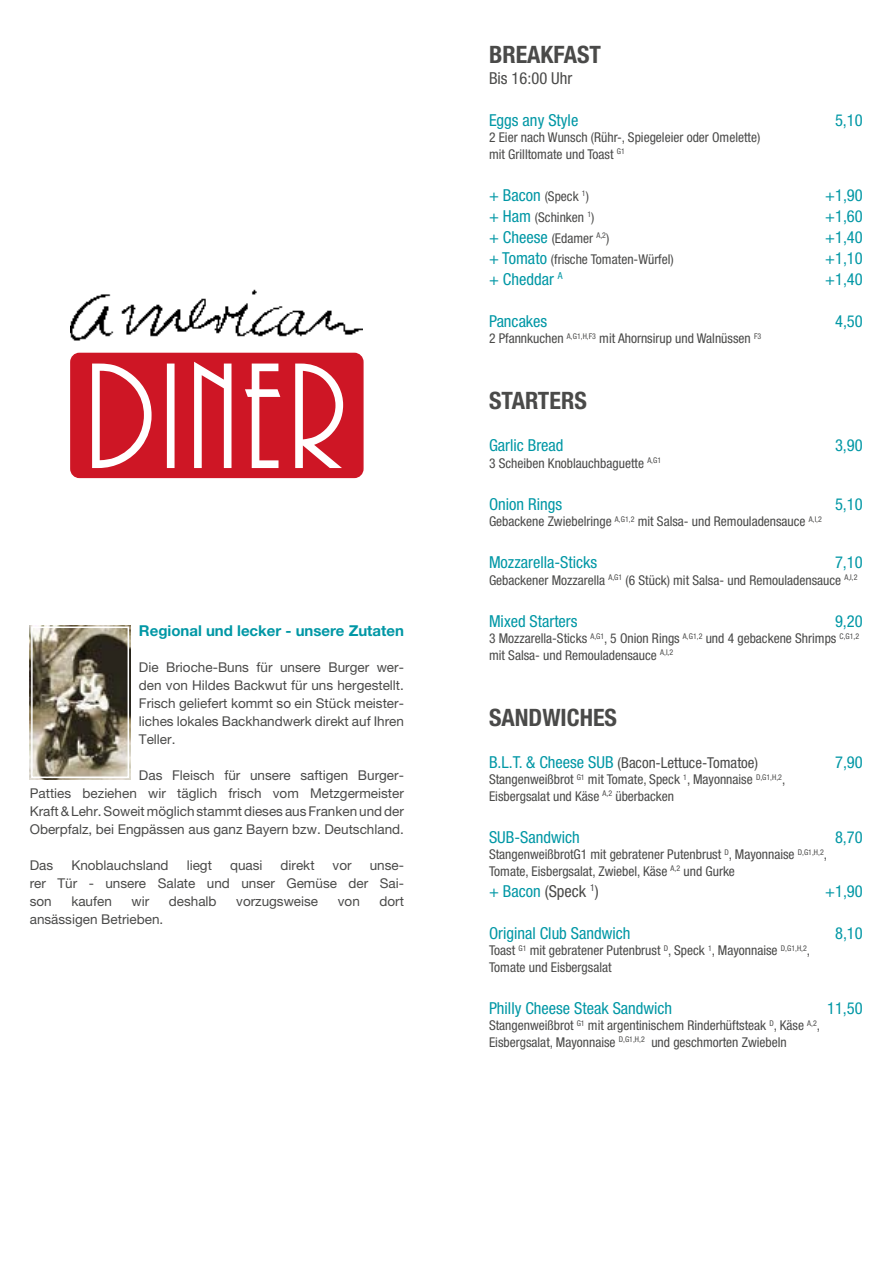
<style>
.page{position:relative;width:893px;height:1263px;background:#fff}
.page>*{position:absolute;margin:0;border:0;box-sizing:border-box;transform-origin:0 0}
.t1{font:700 condensed 24px "Helvetica Neue LT Pro";color:#4a4a49}
.t2{font:condensed 16.5px "Helvetica Neue LT Pro";color:#0097a5}
.t3{font:condensed 16.5px "Helvetica Neue LT Pro";color:#4a4a49}
.t4{font:condensed 15px "Helvetica Neue LT Pro";color:#4a4a49}
.t5{font:700 15px "Helvetica Neue LT Pro";color:#0097a5}
.t6{font:condensed 13.5px/16.5px "Helvetica Neue LT Pro";color:#4a4a49}
.t7{font:13.5px/18px "Helvetica Neue LT Pro";color:#4a4a49;text-align:justify}
.s1{font-size:16.5px;color:#0097a5}
.s2{color:#0097a5}
</style>
<div class="page">
<div style="left:71px;top:353px;width:292px;height:124px;background:#ce1625;border-radius:9px"></div>
<div style="left:70px;top:353px;width:294px;height:125px;border:2px solid #ce1625;border-radius:9px"></div>
<svg style="left:92px;top:362px;width:251px;height:106px"></svg>
<img style="left:70px;top:289px;width:292px;height:51px">
<img style="left:30px;top:625px;width:100px;height:154px">
<img style="left:34px;top:629px;width:92px;height:146px">
<div style="left:31px;top:626px;width:98px;height:152px;border:2px solid #fff"></div>
<p class="t5" style="left:139px;top:621px;width:267px">Regional und lecker - unsere Zutaten</p>
<p class="t7" style="left:139px;top:658px;width:267px">Die Brioche-Buns für unsere Burger wer&shy;den von Hildes Backwut für uns hergestellt.<br>Frisch geliefert kommt so ein Stück meister&shy;liches lokales Backhandwerk direkt auf Ihren Teller.</p>
<p class="t7" style="left:30px;top:766px;width:376px;text-indent:109px">Das Fleisch für unsere saftigen Burger-Patties beziehen wir täglich frisch vom Metzgermeister Kraft &amp; Lehr. Soweit möglich stammt dieses aus Franken und der Oberpfalz, bei Engpässen aus ganz Bayern bzw. Deutschland.</p>
<p class="t7" style="left:30px;top:856px;width:25px">Das</p>
<p class="t7" style="left:71px;top:856px;width:99px">Knoblauchsland</p>
<p class="t7" style="left:187px;top:856px;width:27px">liegt</p>
<p class="t7" style="left:230px;top:856px;width:34px">quasi</p>
<p class="t7" style="left:281px;top:856px;width:36px">direkt</p>
<p class="t7" style="left:333px;top:856px;width:20px">vor</p>
<p class="t7" style="left:30px;top:856px;width:376px;text-indent:340px">unse&shy;rer Tür - unsere Salate und unser Gemüse der Sai&shy;son</p>
<p class="t7" style="left:71px;top:892px;width:42px">kaufen</p>
<p class="t7" style="left:132px;top:892px;width:19px">wir</p>
<p class="t7" style="left:169px;top:892px;width:49px">deshalb</p>
<p class="t7" style="left:236px;top:892px;width:83px">vorzugsweise</p>
<p class="t7" style="left:338px;top:892px;width:24px">von</p>
<p class="t7" style="left:379px;top:892px;width:26px">dort</p>
<p class="t7" style="left:30px;top:910px;width:135px">ansässigen Betrieben.</p>
<h1 class="t1" style="left:489px;top:40px;width:114px">BREAKFAST</h1>
<p class="t3" style="left:489px;top:68px;width:85px">Bis 16:00 Uhr</p>
<p class="t2" style="left:489px;top:110px;width:91px">Eggs any Style</p>
<p class="t2" style="left:835px;top:110px;width:29px">5,10</p>
<p class="t6" style="left:489px;top:129px;width:273px">2 Eier nach Wunsch (Rühr-, Spiegeleier oder Omelette) mit Grilltomate und Toast <sup>G1</sup></p>
<p class="t6" style="left:489px;top:188px;width:101px"><span class="s1">+ Bacon</span> (Speck <sup>1</sup>)</p>
<p class="t2" style="left:825px;top:185px;width:39px">+1,90</p>
<p class="t6" style="left:489px;top:209px;width:107px"><span class="s1">+ Ham</span> (Schinken <sup>1</sup>)</p>
<p class="t2" style="left:825px;top:206px;width:39px">+1,60</p>
<p class="t6" style="left:489px;top:230px;width:122px"><span class="s1">+ Cheese</span> (Edamer <sup>A,2</sup>)</p>
<p class="t2" style="left:825px;top:227px;width:39px">+1,40</p>
<p class="t6" style="left:489px;top:251px;width:186px"><span class="s1">+ Tomato</span> (frische Tomaten-Würfel)</p>
<p class="t2" style="left:825px;top:248px;width:39px">+1,10</p>
<p class="t2" style="left:489px;top:269px;width:75px">+ Cheddar <sup>A</sup></p>
<p class="t2" style="left:825px;top:269px;width:39px">+1,40</p>
<p class="t2" style="left:489px;top:311px;width:60px">Pancakes</p>
<p class="t2" style="left:835px;top:311px;width:29px">4,50</p>
<p class="t6" style="left:489px;top:330px;width:274px">2 Pfannkuchen <sup>A,G1,H,F3</sup> mit Ahornsirup und Walnüssen <sup>F3</sup></p>
<h1 class="t1" style="left:489px;top:386px;width:99px">STARTERS</h1>
<p class="t2" style="left:489px;top:436px;width:76px">Garlic Bread</p>
<p class="t2" style="left:835px;top:436px;width:29px">3,90</p>
<p class="t6" style="left:489px;top:455px;width:174px">3 Scheiben Knoblauchbaguette <sup>A,G1</sup></p>
<p class="t2" style="left:489px;top:494px;width:75px">Onion Rings</p>
<p class="t2" style="left:835px;top:494px;width:29px">5,10</p>
<p class="t6" style="left:489px;top:513px;width:334px">Gebackene Zwiebelringe <sup>A,G1,2</sup> mit Salsa- und Remouladensauce <sup>A,I,2</sup></p>
<p class="t2" style="left:489px;top:553px;width:110px">Mozzarella-Sticks</p>
<p class="t2" style="left:835px;top:553px;width:29px">7,10</p>
<p class="t6" style="left:489px;top:572px;width:370px">Gebackener Mozzarella <sup>A,G1</sup> (6 Stück) mit Salsa- und Remouladensauce <sup>A,I,2</sup></p>
<p class="t2" style="left:489px;top:611px;width:90px">Mixed Starters</p>
<p class="t2" style="left:835px;top:611px;width:29px">9,20</p>
<p class="t6" style="left:489px;top:630px;width:372px">3 Mozzarella-Sticks <sup>A,G1</sup>, 5 Onion Rings <sup>A,G1,2</sup> und 4 gebackene Shrimps <sup>C,G1,2 </sup>mit Salsa- und Remouladensauce <sup>A,I,2</sup></p>
<h1 class="t1" style="left:489px;top:703px;width:130px">SANDWICHES</h1>
<p class="t4" style="left:489px;top:754px;width:271px"><span class="s1">B.L.T. &amp; Cheese SUB</span> (Bacon-Lettuce-Tomatoe)</p>
<p class="t2" style="left:835px;top:752px;width:29px">7,90</p>
<p class="t6" style="left:489px;top:771px;width:298px">Stangenweißbrot <sup>G1</sup> mit Tomate, Speck <sup>1</sup>, Mayonnaise <sup>D,G1,H,2</sup>,<br>Eisbergsalat und Käse <sup>A,2</sup> überbacken</p>
<p class="t2" style="left:489px;top:827px;width:92px">SUB-Sandwich</p>
<p class="t2" style="left:835px;top:827px;width:29px">8,70</p>
<p class="t6" style="left:489px;top:846px;width:340px">StangenweißbrotG1 mit gebratener Putenbrust <sup>D</sup>, Mayonnaise <sup>D,G1,H,2</sup>,<br>Tomate, Eisbergsalat, Zwiebel, Käse <sup>A,2</sup> und Gurke</p>
<p class="t3" style="left:489px;top:881px;width:111px"><span class="s2">+ Bacon</span> (Speck <sup>1</sup>)</p>
<p class="t2" style="left:825px;top:881px;width:39px">+1,90</p>
<p class="t2" style="left:489px;top:923px;width:143px">Original Club Sandwich</p>
<p class="t2" style="left:835px;top:923px;width:29px">8,10</p>
<p class="t6" style="left:489px;top:942px;width:323px">Toast <sup>G1</sup> mit gebratener Putenbrust <sup>D</sup>, Speck <sup>1</sup>, Mayonnaise <sup>D,G1,H,2</sup>,<br>Tomate und Eisbergsalat</p>
<p class="t2" style="left:489px;top:998px;width:185px">Philly Cheese Steak Sandwich</p>
<p class="t2" style="left:827px;top:998px;width:37px">11,50</p>
<p class="t6" style="left:489px;top:1017px;width:333px">Stangenweißbrot <sup>G1</sup> mit argentinischem Rinderhüftsteak <sup>D</sup>, Käse <sup>A,2</sup>,<br>Eisbergsalat, Mayonnaise <sup>D,G1,H,2</sup> und geschmorten Zwiebeln</p>
</div>
